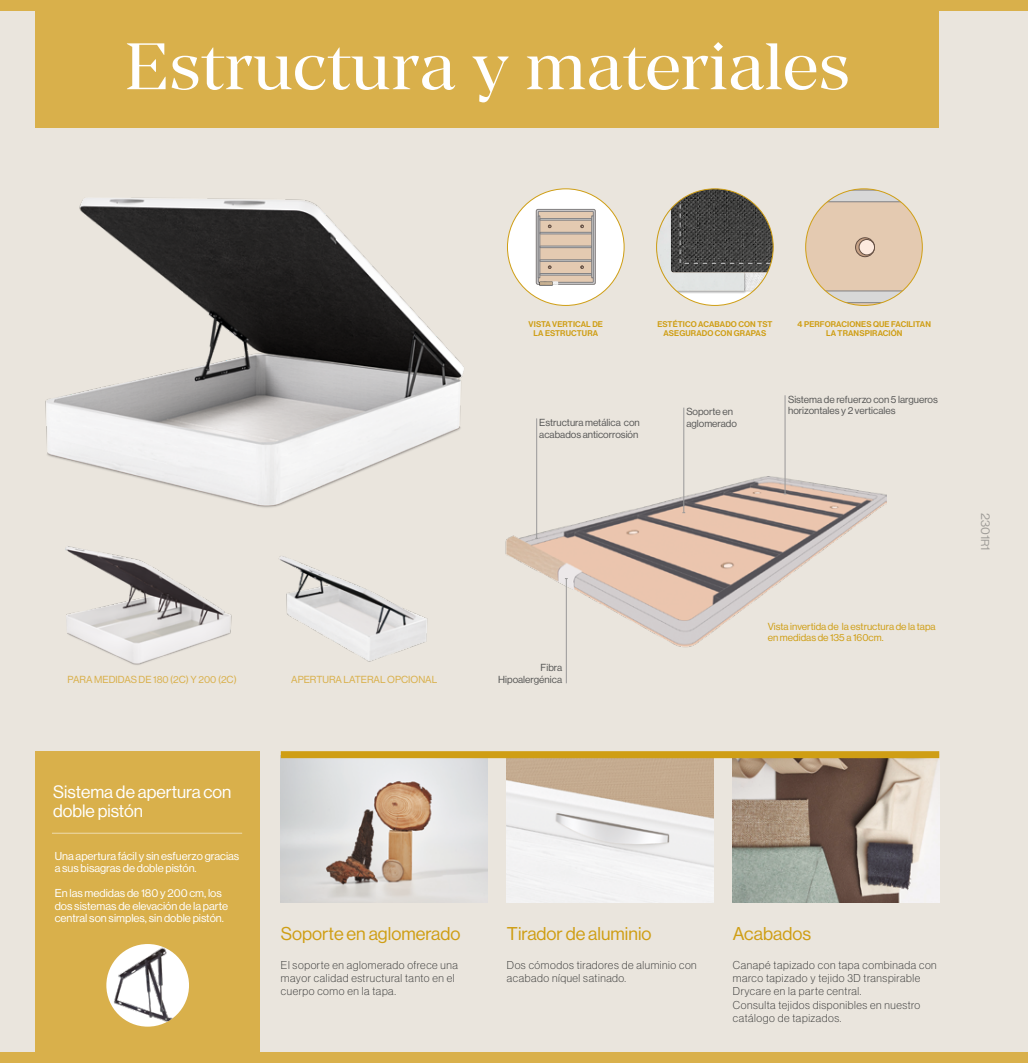
<style>
.page{position:relative;width:1028px;height:1063px;background:#eae5dd}
.page>*{position:absolute;margin:0;border:0;box-sizing:border-box;transform-origin:0 0}
.t1{font:65.5px "Manier";color:#fff}
.t2{font:18.12px "Neue Haas Grotesk Display";color:#cf9e14}
.t3{font:17.5px/18.5px "Neue Haas Grotesk Display";color:#fff}
.t4{font:12.5px "Neue Haas Grotesk Display";color:#575756}
.t5{font:11.25px/12.5px "Neue Haas Grotesk Display";color:#fff}
.t6{font:300 11.12px/13.4px "Neue Haas Grotesk Display";letter-spacing:.05em;color:#3c3c3b}
.t7{font:10px/11.9px "Neue Haas Grotesk Display";color:#575756}
.t8{font:10px/11.2px "Neue Haas Grotesk Display";color:#cf9e14}
.t9{font:10px "Neue Haas Grotesk Display";color:#d9b04b}
.t10{font:500 8.12px/8.8px "Neue Haas Grotesk Display";letter-spacing:.015em;color:#cf9e14;text-align:center}
.s1{font-size:11.25px}
</style>
<div class="page">
<div style="left:0;top:1052px;width:1028px;height:11px;background:#d9b04b"></div>
<div style="left:0;top:0;width:1028px;height:11px;background:#d9b04b"></div>
<div style="left:35px;top:0;width:904px;height:128px;background:#d9b04b"></div>
<div style="left:35px;top:751px;width:225px;height:312px;background:#d9b04b"></div>
<img style="left:507px;top:758px;width:206px;height:145px">
<img style="left:281px;top:758px;width:206px;height:145px">
<img style="left:733px;top:758px;width:206px;height:145px">
<img style="left:45px;top:197px;width:419px;height:311px">
<img style="left:106px;top:944px;width:83px;height:83px;border-radius:41px">
<img style="left:65px;top:546px;width:167px;height:119px">
<img style="left:279px;top:556px;width:149px;height:106px">
<div style="left:281px;top:751px;width:658px;height:7px;background:#cf9e14"></div>
<img style="left:505px;top:477px;width:381px;height:177px">
<hr style="left:536px;top:418px;width:1px;height:120px;background:#999898">
<hr style="left:683px;top:408px;width:1px;height:105px;background:#999898">
<hr style="left:784px;top:395px;width:1px;height:99px;background:#999898">
<hr style="left:566px;top:579px;width:1px;height:104px;background:#999898">
<div style="left:507px;top:189px;width:117px;height:116px;background:#fff;border-radius:50%"></div>
<svg style="left:536px;top:209px;width:59px;height:76px;background:#c9b7a8"></svg>
<svg style="left:805px;top:189px;width:117px;height:116px"></svg>
<svg style="left:855px;top:238px;width:19px;height:19px"></svg>
<div style="left:855px;top:237px;width:19px;height:20px;border:1px solid #634e42;border-radius:50%"></div>
<div style="left:859px;top:240px;width:15px;height:15px;background:#fdeade;border-radius:50%"></div>
<div style="left:858px;top:239px;width:16px;height:16px;border:1px solid #634e42;border-radius:50%"></div>
<div style="left:656px;top:189px;width:117px;height:116px;background:#fff;border-radius:50%"></div>
<img style="left:676px;top:291px;width:78px;height:4px">
<svg style="left:656px;top:189px;width:117px;height:102px"></svg>
<hr style="left:52px;top:833px;width:190px;height:1px;background:#fff">
<h1 class="t1" style="left:125px;top:27px;width:727px">Estructura y materiales</h1>
<p class="t10" style="left:528px;top:320px;width:76px">VISTA VERTICAL DE<br>LA ESTRUCTURA</p>
<p class="t10" style="left:657px;top:320px;width:117px">ESTÉTICO ACABADO CON TST<br>ASEGURADO CON GRAPAS</p>
<p class="t10" style="left:797px;top:320px;width:135px">4 PERFORACIONES QUE FACILITAN<br>LA TRANSPIRACIÓN</p>
<p class="t7" style="left:539px;top:417px;width:102px">Estructura metálica con acabados anticorrosión</p>
<p class="t7" style="left:686px;top:406px;width:52px">Soporte en aglomerado</p>
<p class="t7" style="left:788px;top:393px;width:151px">Sistema de refuerzo con 5 largueros horizontales y 2 verticales</p>
<p class="t9" style="left:68px;top:674px;width:171px">PARA MEDIDAS DE 180 (2C) Y 200 (2C)</p>
<p class="t9" style="left:291px;top:674px;width:148px">APERTURA LATERAL OPCIONAL</p>
<p class="t7" style="left:498px;top:662px;width:65px;text-align:right">Fibra<br>Hipoalergénica</p>
<p class="t8" style="left:767px;top:621px;width:169px">Vista invertida de la estructura de la tapa en medidas de 135 a 160cm.</p>
<h3 class="t3" style="left:53px;top:783px;width:180px">Sistema de apertura con doble pistón</h3>
<p class="t5" style="left:55px;top:850px;width:186px">Una apertura fácil y sin esfuerzo gracias a sus bisagras de doble pistón.</p>
<p class="t5" style="left:55px;top:887px;width:175px">En las medidas de 180 y 200 cm, los dos sistemas de elevación de la parte central son simples, sin doble pistón.</p>
<h2 class="t2" style="left:281px;top:923px;width:181px">Soporte en aglomerado</h2>
<p class="t6" style="left:281px;top:958px;width:178px">El soporte en aglomerado ofrece una mayor calidad estructural tanto en el cuerpo como en la tapa.</p>
<h2 class="t2" style="left:507px;top:923px;width:146px">Tirador de aluminio</h2>
<p class="t6" style="left:507px;top:958px;width:191px">Dos cómodos tiradores de aluminio con acabado níquel satinado.</p>
<h2 class="t2" style="left:733px;top:923px;width:80px">Acabados</h2>
<p class="t6" style="left:733px;top:958px;width:205px">Canapé tapizado con tapa combinada con marco tapizado y tejido 3D transpirable Drycare en la parte central.<br>Consulta tejidos disponibles en nuestro catálogo de tapizados.</p>
<p class="t4" style="left:992px;top:513px;width:39px;rotate:90deg">2301<span class="s1">R</span>1</p>
</div>
